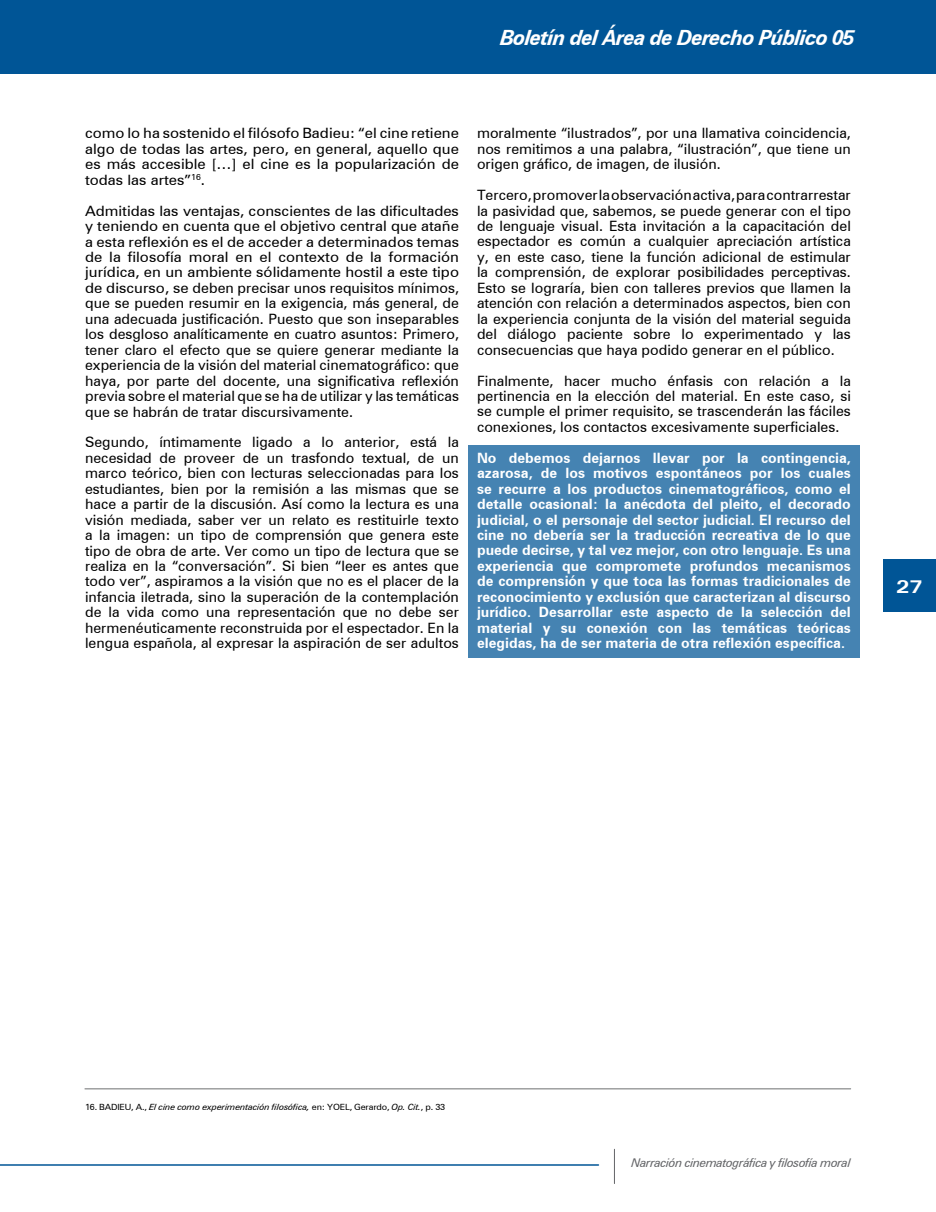
<style>
.page{position:relative;width:936px;height:1212px;background:#fff}
.page>*{position:absolute;margin:0;border:0;box-sizing:border-box;transform-origin:0 0}
.t1{font:italic 700 21px "Zurich BT";letter-spacing:-.04em;color:#fff}
.t2{font:700 expanded 18px "Zurich BT";color:#fff}
.t3{font:14.25px/15.5px "Zurich BT";color:#000;text-align:justify}
.t4{font:14.25px/15.5px "Zurich BT";color:#000;text-align:justify;scale:1.05 1}
.t5{font:700 14.25px/15.5px "Zurich BT";color:#fff;text-align:justify}
.t6{font:italic 12px "Zurich BT";letter-spacing:-.04em;color:#636467}
.t7{font:italic 8.55px "Zurich BT";letter-spacing:-.02em;color:#000;scale:1.05 1}
.s1{font-style:normal}
</style>
<div class="page">
<div style="left:0;top:0;width:935px;height:74px;background:#005596"></div>
<div style="left:883px;top:559px;width:52px;height:53px;background:#005596"></div>
<hr style="left:0;top:1164px;width:598px;height:2px;background:#005596">
<hr style="left:614px;top:1149px;width:1px;height:34px;background:#636467">
<div style="left:468px;top:445px;width:391px;height:213px;background:#4583b2"></div>
<hr style="left:85px;top:1088px;width:765px;height:1px;background:#6d6f71">
<h1 class="t1" style="left:500px;top:25px;width:356px">Boletín del Área de Derecho Público 05</h1>
<p class="t4" style="left:85px;top:125px;width:357px">como lo ha sostenido el filósofo Badieu: “el cine retiene algo de todas las artes, pero, en general, aquello que es más accesible […] el cine es la popularización de todas las artes”<sup>16</sup>.</p>
<p class="t4" style="left:85px;top:203px;width:357px">Admitidas las ventajas, conscientes de las dificultades y teniendo en cuenta que el objetivo central que atañe a esta reflexión es el de acceder a determinados temas de la filosofía moral en el contexto de la formación jurídica, en un ambiente sólidamente hostil a este tipo de discurso, se deben precisar unos requisitos mínimos, que se pueden resumir en la exigencia, más general, de una adecuada justificación. Puesto que son inseparables los desgloso analíticamente en cuatro asuntos: Primero, tener claro el efecto que se quiere generar mediante la experiencia de la visión del material cinematográfico: que haya, por parte del docente, una significativa reflexión previa sobre el material que se ha de utilizar y las temáticas que se habrán de tratar discursivamente.</p>
<p class="t3" style="left:85px;top:434px;width:375px">Segundo, íntimamente ligado a lo anterior, está la necesidad de proveer de un trasfondo textual, de un marco teórico, bien con lecturas seleccionadas para los estudiantes, bien por la remisión a las mismas que se hace a partir de la discusión. Así como la lectura es una visión mediada, saber ver un relato es restituirle texto a la imagen: un tipo de comprensión que genera este tipo de obra de arte. Ver como un tipo de lectura que se realiza en la “conversación”. Si bien “leer es antes que todo ver”, aspiramos a la visión que no es el placer de la infancia iletrada, sino la superación de la contemplación de la vida como una representación que no debe ser hermenéuticamente reconstruida por el espectador. En la lengua española, al expresar la aspiración de ser adultos</p>
<p class="t3" style="left:477px;top:125px;width:375px">moralmente “ilustrados”, por una llamativa coincidencia, nos remitimos a una palabra, “ilustración”, que tiene un origen gráfico, de imagen, de ilusión.</p>
<p class="t3" style="left:477px;top:187px;width:375px">Tercero, promover la observación activa, para contrarrestar la pasividad que, sabemos, se puede generar con el tipo de lenguaje visual. Esta invitación a la capacitación del espectador es común a cualquier apreciación artística y, en este caso, tiene la función adicional de estimular la comprensión, de explorar posibilidades perceptivas.<br>Esto se lograría, bien con talleres previos que llamen la atención con relación a determinados aspectos, bien con la experiencia conjunta de la visión del material seguida del diálogo paciente sobre lo experimentado y las consecuencias que haya podido generar en el público.</p>
<p class="t3" style="left:477px;top:373px;width:375px">Finalmente, hacer mucho énfasis con relación a la pertinencia en la elección del material. En este caso, si se cumple el primer requisito, se trascenderán las fáciles conexiones, los contactos excesivamente superficiales.</p>
<p class="t5" style="left:477px;top:450px;width:375px">No debemos dejarnos llevar por la contingencia, azarosa, de los motivos espontáneos por los cuales se recurre a los productos cinematográficos, como el detalle ocasional: la anécdota del pleito, el decorado judicial, o el personaje del sector judicial. El recurso del cine no debería ser la traducción recreativa de lo que puede decirse, y tal vez mejor, con otro lenguaje. Es una experiencia que compromete profundos mecanismos de comprensión y que toca las formas tradicionales de reconocimiento y exclusión que caracterizan al discurso jurídico. Desarrollar este aspecto de la selección del material y su conexión con las temáticas teóricas elegidas, ha de ser materia de otra reflexión específica.</p>
<p class="t2" style="left:896px;top:576px;width:28px">27</p>
<p class="t7" style="left:85px;top:1101px;width:344px"><span class="s1">16. BADIEU, A.,</span> El cine como experimentación filosófica, <span class="s1">en: YOEL, Gerardo,</span> Op. Cit.<span class="s1">, p. 33</span></p>
<p class="t6" style="left:631px;top:1155px;width:221px">Narración cinematográfica y filosofía moral</p>
</div>
